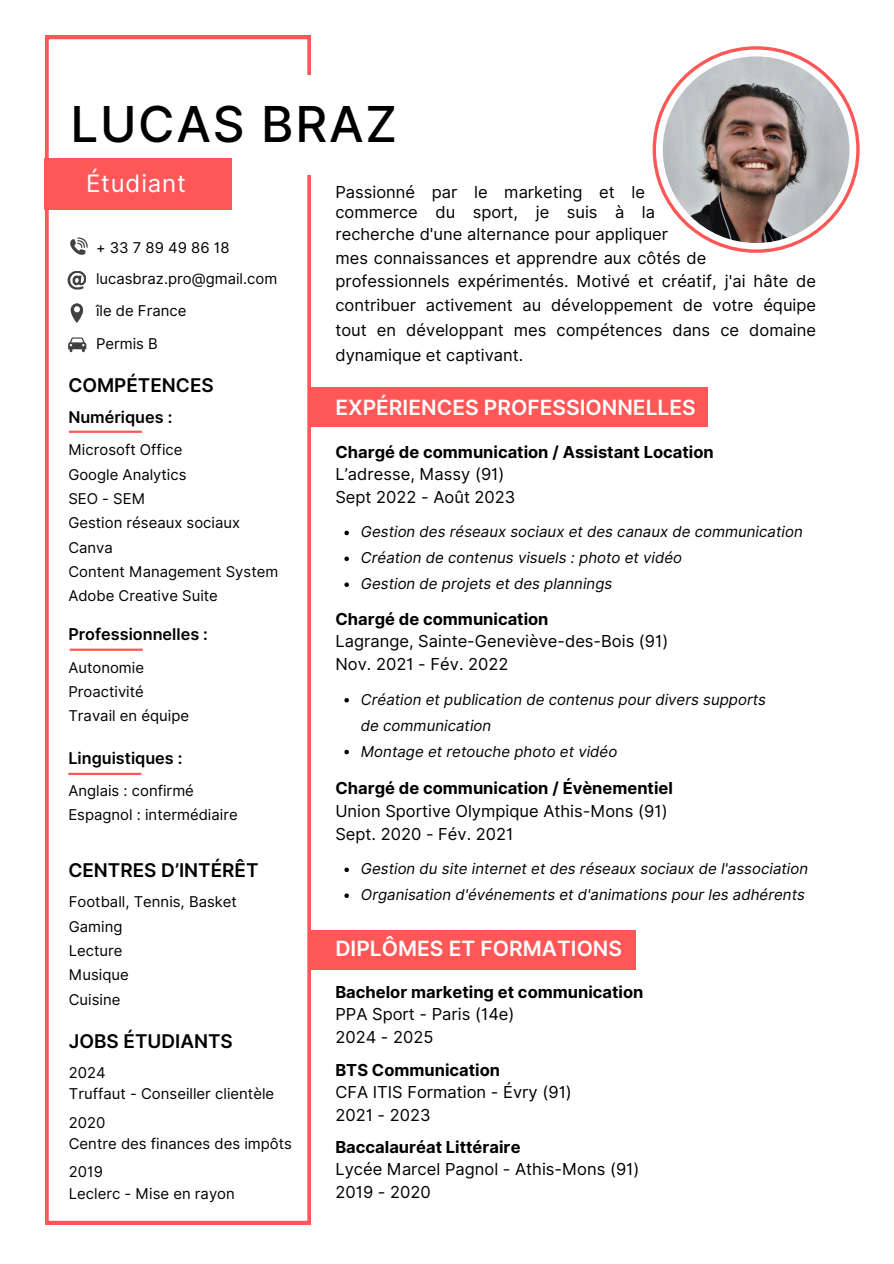
<style>
.page{position:relative;width:894px;height:1264px;background:#fff}
.page>*{position:absolute;margin:0;border:0;box-sizing:border-box;transform-origin:0 0}
.t1{font:500 49.5px "Inter";letter-spacing:.035em;color:#000}
.t2{font:24px "Inter";letter-spacing:.035em;color:#fff}
.t3{font:600 21px "Inter";color:#fff}
.t4{font:600 18.9px "Inter";color:#000}
.t5{font:16.5px/27px "Inter";color:#000}
.t6{font:700 16.5px "Inter";color:#000}
.t7{font:600 16.2px "Inter";color:#000}
.t8{font:italic 15px/25.8px "Inter";color:#000}
.t9{font:14.85px "Inter";color:#000}
.t10{font:14.85px "Inter";letter-spacing:.14em;color:#000}
.s1{color:#fff}
</style>
<div class="page">
<svg style="left:652px;top:46px;width:207px;height:207px"></svg>
<img style="left:662px;top:56px;width:187px;height:187px;border-radius:50%">
<svg style="left:45px;top:36px;width:265px;height:1188px"></svg>
<div style="left:224px;top:75px;width:222px;height:99px;background:#fff"></div>
<div style="left:45px;top:158px;width:187px;height:51px;background:#ff5757"></div>
<div style="left:310px;top:386px;width:397px;height:40px;background:#ff5757"></div>
<hr style="left:69px;top:430px;width:73px;height:3px;background:#ff5757">
<hr style="left:70px;top:648px;width:73px;height:3px;background:#ff5757">
<hr style="left:68px;top:772px;width:73px;height:3px;background:#ff5757">
<svg style="left:68px;top:271px;width:18px;height:18px"></svg>
<svg style="left:71px;top:303px;width:12px;height:20px"></svg>
<svg style="left:70px;top:237px;width:18px;height:18px"></svg>
<svg style="left:68px;top:337px;width:18px;height:15px"></svg>
<svg style="left:344px;top:530px;width:5px;height:5px"></svg>
<svg style="left:344px;top:556px;width:5px;height:5px"></svg>
<svg style="left:344px;top:582px;width:5px;height:5px"></svg>
<svg style="left:344px;top:698px;width:5px;height:4px"></svg>
<svg style="left:344px;top:749px;width:5px;height:5px"></svg>
<svg style="left:344px;top:867px;width:5px;height:5px"></svg>
<svg style="left:344px;top:893px;width:5px;height:5px"></svg>
<div style="left:310px;top:930px;width:325px;height:40px;background:#ff5757"></div>
<p class="t1" style="left:70px;top:94px;width:328px">LUCAS BRAZ</p>
<p class="t2" style="left:86px;top:169px;width:101px">Étudiant</p>
<p class="t5" style="left:335px;top:178px;width:311px">Passionné par le marketing et le <span class="s1">commerce</span></p>
<p class="t5" style="left:335px;top:198px;width:321px">commerce du sport, je suis à la <span class="s1">recherche</span></p>
<p class="t5" style="left:335px;top:221px;width:334px">recherche d'une alternance pour appliquer <span class="s1">mes</span></p>
<h2 class="t10" style="left:96px;top:239px;width:135px">+33789498618</h2>
<p class="t9" style="left:96px;top:270px;width:183px">lucasbraz.pro@gmail.com</p>
<p class="t9" style="left:96px;top:301px;width:92px">île de France</p>
<p class="t9" style="left:96px;top:334px;width:63px">Permis B</p>
<p class="t5" style="left:335px;top:244px;width:372px">mes connaissances et apprendre aux côtés de <span class="s1">professionnels</span></p>
<p class="t5" style="left:335px;top:268px;width:482px;line-height:24.8px;text-align:justify">professionnels expérimentés. Motivé et créatif, j'ai hâte de contribuer activement au développement de votre équipe tout en développant mes compétences dans ce domaine dynamique et captivant.</p>
<p class="t4" style="left:68px;top:374px;width:147px">COMPÉTENCES</p>
<p class="t7" style="left:68px;top:407px;width:105px">Numériques :</p>
<p class="t9" style="left:68px;top:441px;width:116px">Microsoft Office</p>
<h3 class="t9" style="left:68px;top:465px;width:120px">Google Analytics</h3>
<h4 class="t9" style="left:68px;top:489px;width:78px">SEO - SEM</h4>
<p class="t9" style="left:68px;top:514px;width:173px">Gestion réseaux sociaux</p>
<p class="t9" style="left:68px;top:538px;width:46px">Canva</p>
<p class="t9" style="left:68px;top:562px;width:211px">Content Management System</p>
<p class="t9" style="left:68px;top:587px;width:151px">Adobe Creative Suite</p>
<p class="t7" style="left:68px;top:624px;width:141px">Professionnelles :</p>
<p class="t9" style="left:68px;top:658px;width:77px">Autonomie</p>
<h4 class="t9" style="left:68px;top:682px;width:77px">Proactivité</h4>
<p class="t9" style="left:68px;top:707px;width:122px">Travail en équipe</p>
<p class="t7" style="left:68px;top:748px;width:116px">Linguistiques :</p>
<h3 class="t9" style="left:68px;top:781px;width:127px">Anglais : confirmé</h3>
<p class="t9" style="left:68px;top:806px;width:171px">Espagnol : intermédiaire</p>
<p class="t4" style="left:68px;top:858px;width:192px">CENTRES D’INTÉRÊT</p>
<p class="t9" style="left:69px;top:892px;width:170px">Football, Tennis, Basket</p>
<p class="t9" style="left:69px;top:917px;width:55px">Gaming</p>
<p class="t9" style="left:69px;top:941px;width:55px">Lecture</p>
<p class="t9" style="left:69px;top:965px;width:61px">Musique</p>
<h3 class="t9" style="left:69px;top:990px;width:53px">Cuisine</h3>
<h1 class="t4" style="left:69px;top:1029px;width:165px">JOBS ÉTUDIANTS</h1>
<p class="t9" style="left:69px;top:1063px;width:38px">2024</p>
<p class="t9" style="left:69px;top:1085px;width:207px">Truffaut - Conseiller clientèle</p>
<p class="t9" style="left:69px;top:1113px;width:38px">2020</p>
<p class="t9" style="left:69px;top:1134px;width:224px">Centre des finances des impôts</p>
<p class="t9" style="left:69px;top:1162px;width:36px">2019</p>
<p class="t9" style="left:69px;top:1184px;width:167px">Leclerc - Mise en rayon</p>
<h4 class="t3" style="left:335px;top:394px;width:362px">EXPÉRIENCES PROFESSIONNELLES</h4>
<p class="t6" style="left:335px;top:441px;width:380px">Chargé de communication / Assistant Location</p>
<p class="t5" style="left:335px;top:460px;width:171px">L’adresse, Massy (91)</p>
<p class="t5" style="left:335px;top:483px;width:181px">Sept 2022 - Août 2023</p>
<p class="t8" style="left:361px;top:519px;width:443px">Gestion des réseaux sociaux et des canaux de communication</p>
<p class="t8" style="left:361px;top:545px;width:323px">Création de contenus visuels : photo et vidéo</p>
<h3 class="t8" style="left:361px;top:571px;width:253px">Gestion de projets et des plannings</h3>
<p class="t6" style="left:335px;top:609px;width:214px">Chargé de communication</p>
<p class="t5" style="left:335px;top:628px;width:334px">Lagrange, Sainte-Geneviève-des-Bois (91)</p>
<p class="t5" style="left:335px;top:650px;width:174px">Nov. 2021 - Fév. 2022</p>
<p class="t8" style="left:361px;top:686px;width:406px">Création et publication de contenus pour divers supports de communication</p>
<p class="t8" style="left:361px;top:738px;width:258px">Montage et retouche photo et vidéo</p>
<p class="t6" style="left:335px;top:778px;width:339px">Chargé de communication / Évènementiel</p>
<p class="t5" style="left:335px;top:797px;width:334px">Union Sportive Olympique Athis-Mons (91)</p>
<p class="t5" style="left:335px;top:820px;width:179px">Sept. 2020 - Fév. 2021</p>
<p class="t8" style="left:361px;top:856px;width:448px">Gestion du site internet et des réseaux sociaux de l'association</p>
<p class="t8" style="left:361px;top:881px;width:445px">Organisation d'événements et d'animations pour les adhérents</p>
<p class="t3" style="left:335px;top:936px;width:288px">DIPLÔMES ET FORMATIONS</p>
<p class="t6" style="left:335px;top:981px;width:309px">Bachelor marketing et communication</p>
<p class="t5" style="left:335px;top:1000px;width:180px">PPA Sport - Paris (14e)</p>
<p class="t5" style="left:335px;top:1023px;width:99px">2024 - 2025</p>
<p class="t6" style="left:335px;top:1059px;width:166px">BTS Communication</p>
<p class="t5" style="left:335px;top:1078px;width:238px">CFA ITIS Formation - Évry (91)</p>
<h3 class="t5" style="left:335px;top:1101px;width:97px">2021 - 2023</h3>
<p class="t6" style="left:335px;top:1137px;width:186px">Baccalauréat Littéraire</p>
<p class="t5" style="left:335px;top:1155px;width:305px">Lycée Marcel Pagnol - Athis-Mons (91)</p>
<p class="t5" style="left:335px;top:1178px;width:97px">2019 - 2020</p>
</div>
